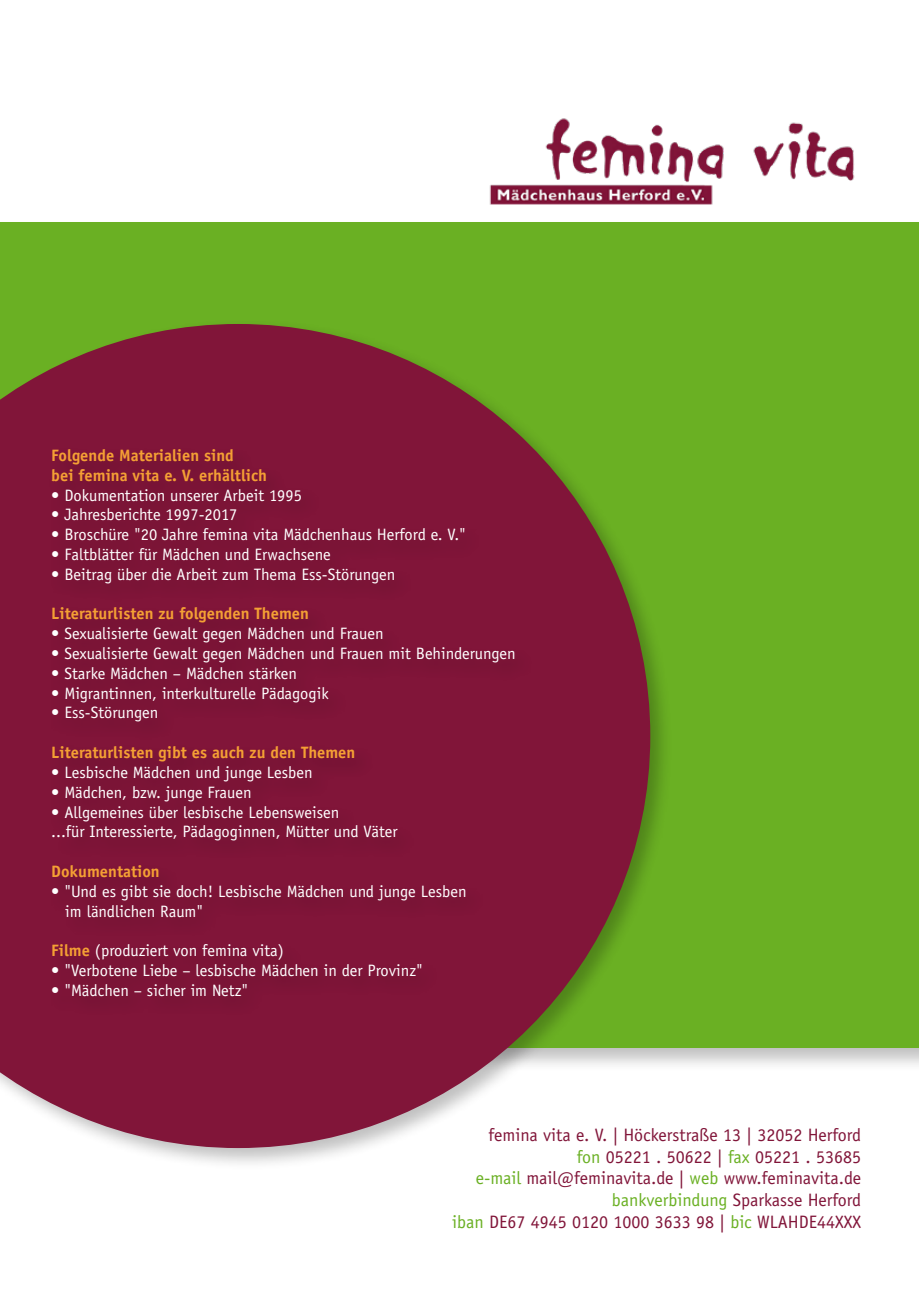
<style>
.page{position:relative;width:919px;height:1289px;background:#fff}
.page>*{position:absolute;margin:0;border:0;box-sizing:border-box;transform-origin:0 0}
.t1{font:18px/21.6px "Officina Sans Std";color:#811539;text-align:right}
.t2{font:16.5px/19.8px "Officina Sans Std";color:#fff}
.t3{font:700 16.5px/19.8px "Officina Sans Std";color:#f4a034}
.s1{font-weight:700;color:#f4a034}
.s2{color:#6ab023}
</style>
<div class="page">
<div style="left:0;top:223px;width:918px;height:824px;background:#6ab023"></div>
<div style="left:0;top:318px;width:673px;height:852px;background:#000;opacity:.25"></div>
<svg style="left:0;top:324px;width:650px;height:823px"></svg>
<img style="left:489px;top:118px;width:366px;height:87px">
<div style="left:47px;top:444px;width:489px;height:574px;background:#7f1438"></div>
<p class="t3" style="left:51px;top:445px;width:217px">Folgende Materialien sind<br>bei femina vita e. V. erhältlich</p>
<p class="t2" style="left:51px;top:485px;width:252px">• Dokumentation unserer Arbeit 1995</p>
<p class="t2" style="left:51px;top:505px;width:188px">• Jahresberichte 1997-2017</p>
<p class="t2" style="left:51px;top:524px;width:416px">• Broschüre "20 Jahre femina vita Mädchenhaus Herford e. V. "</p>
<p class="t2" style="left:51px;top:544px;width:281px">• Faltblätter für Mädchen und Erwachsene</p>
<p class="t2" style="left:51px;top:564px;width:345px">• Beitrag über die Arbeit zum Thema Ess-Störungen</p>
<p class="t3" style="left:51px;top:603px;width:259px">Literaturlisten zu folgenden Themen</p>
<p class="t2" style="left:51px;top:623px;width:334px">• Sexualisierte Gewalt gegen Mädchen und Frauen</p>
<p class="t2" style="left:51px;top:643px;width:466px">• Sexualisierte Gewalt gegen Mädchen und Frauen mit Behinderungen</p>
<p class="t2" style="left:51px;top:663px;width:247px">• Starke Mädchen – Mädchen stärken</p>
<p class="t2" style="left:51px;top:683px;width:279px">• Migrantinnen, interkulturelle Pädagogik</p>
<p class="t2" style="left:51px;top:703px;width:108px">• Ess-Störungen</p>
<p class="t3" style="left:51px;top:742px;width:305px">Literaturlisten gibt es auch zu den Themen</p>
<p class="t2" style="left:51px;top:762px;width:263px">• Lesbische Mädchen und junge Lesben</p>
<p class="t2" style="left:51px;top:782px;width:202px">• Mädchen, bzw. junge Frauen</p>
<p class="t2" style="left:51px;top:802px;width:348px">• Allgemeines über lesbische Lebensweisen<br>...für Interessierte, Pädagoginnen, Mütter und Väter</p>
<p class="t3" style="left:51px;top:861px;width:110px">Dokumentation</p>
<p class="t2" style="left:65px;top:881px;width:403px;text-indent:-14px">• "Und es gibt sie doch! Lesbische Mädchen und junge Lesben im ländlichen Raum"</p>
<p class="t2" style="left:51px;top:940px;width:234px"><span class="s1">Filme</span> (produziert von femina vita)</p>
<p class="t2" style="left:51px;top:960px;width:373px">• "Verbotene Liebe – lesbische Mädchen in der Provinz"</p>
<p class="t2" style="left:51px;top:980px;width:198px">• "Mädchen – sicher im Netz"</p>
<p class="t1" style="left:452px;top:1124px;width:410px">femina vita e. V. | Höckerstraße 13 | 32052 Herford<br><span class="s2">fon</span> 05221 . 50622 | <span class="s2">fax</span> 05221 . 53685<br><span class="s2">e-mail</span> mail@feminavita. de | <span class="s2">web</span> www.feminavita. de <span class="s2">bankverbindung</span> Sparkasse Herford<br><span class="s2">iban</span> DE67 4945 0120 1000 3633 98 | <span class="s2">bic</span> WLAHDE44XXX</p>
</div>
